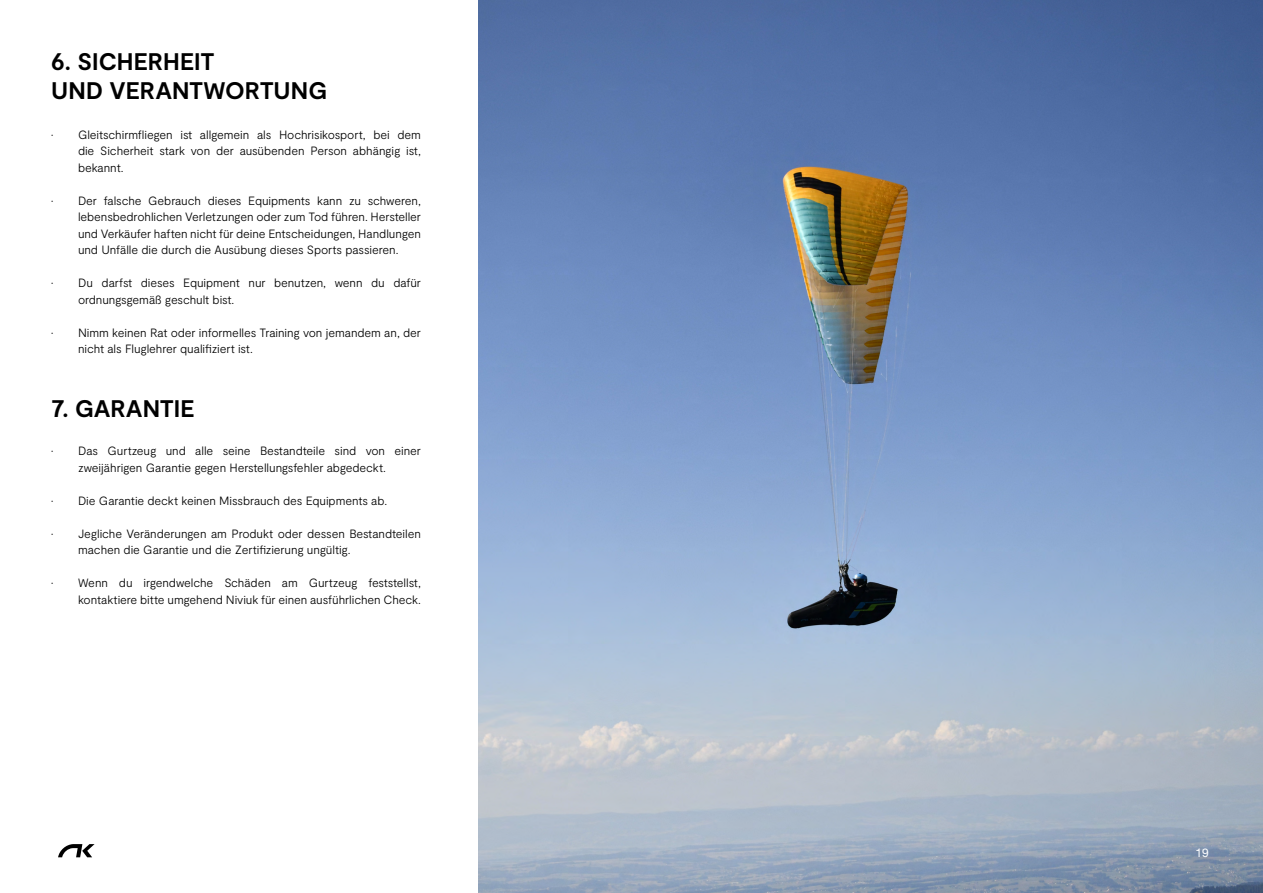
<style>
.page{position:relative;width:1263px;height:893px;background:#fff}
.page>*{position:absolute;margin:0;border:0;box-sizing:border-box;transform-origin:0 0}
.t1{font:700 24px/28.8px "Moderat";color:#000}
.t2{font:300 12px/16.5px "Moderat";letter-spacing:-.01em;color:#000}
.t3{font:12px "Helvetica Neue LT Std";color:#fff}
</style>
<div class="page">
<img style="left:478px;top:0;width:785px;height:893px">
<svg style="left:58px;top:844px;width:37px;height:13px"></svg>
<h1 class="t1" style="left:51px;top:49px;width:278px">6. SICHERHEIT<br>UND VERANTWORTUNG</h1>
<p class="t2" style="left:78px;top:127px;width:344px;text-align:justify;text-indent:-27px">• Gleitschirmfliegen ist allgemein als Hochrisikosport, bei dem die Sicherheit stark von der ausübenden Person abhängig ist, bekannt.</p>
<p class="t2" style="left:78px;top:193px;width:344px;text-align:justify;text-indent:-27px">• Der falsche Gebrauch dieses Equipments kann zu schweren, lebensbedrohlichen Verletzungen oder zum Tod führen. Hersteller und Verkäufer haften nicht für deine Entscheidungen, Handlungen und Unfälle die durch die Ausübung dieses Sports passieren.</p>
<p class="t2" style="left:78px;top:275px;width:344px;text-indent:-27px">• Du darfst dieses Equipment nur benutzen, wenn du dafür ordnungsgemäß geschult bist.</p>
<p class="t2" style="left:78px;top:325px;width:344px;text-indent:-27px">• Nimm keinen Rat oder informelles Training von jemandem an, der nicht als Fluglehrer qualifiziert ist.</p>
<h1 class="t1" style="left:51px;top:395px;width:145px">7. GARANTIE</h1>
<p class="t2" style="left:78px;top:443px;width:344px;text-indent:-27px">• Das Gurtzeug und alle seine Bestandteile sind von einer zweijährigen Garantie gegen Herstellungsfehler abgedeckt.</p>
<p class="t2" style="left:51px;top:492px;width:338px">• Die Garantie deckt keinen Missbrauch des Equipments ab.</p>
<p class="t2" style="left:78px;top:525px;width:344px;text-indent:-27px">• Jegliche Veränderungen am Produkt oder dessen Bestandteilen machen die Garantie und die Zertifizierung ungültig.</p>
<p class="t2" style="left:51px;top:575px;width:371px;text-align:right">• Wenn du irgendwelche Schäden am Gurtzeug feststellst, kontaktiere bitte umgehend Niviuk für einen ausführlichen Check.</p>
<p class="t3" style="left:1195px;top:845px;width:15px">19</p>
</div>
